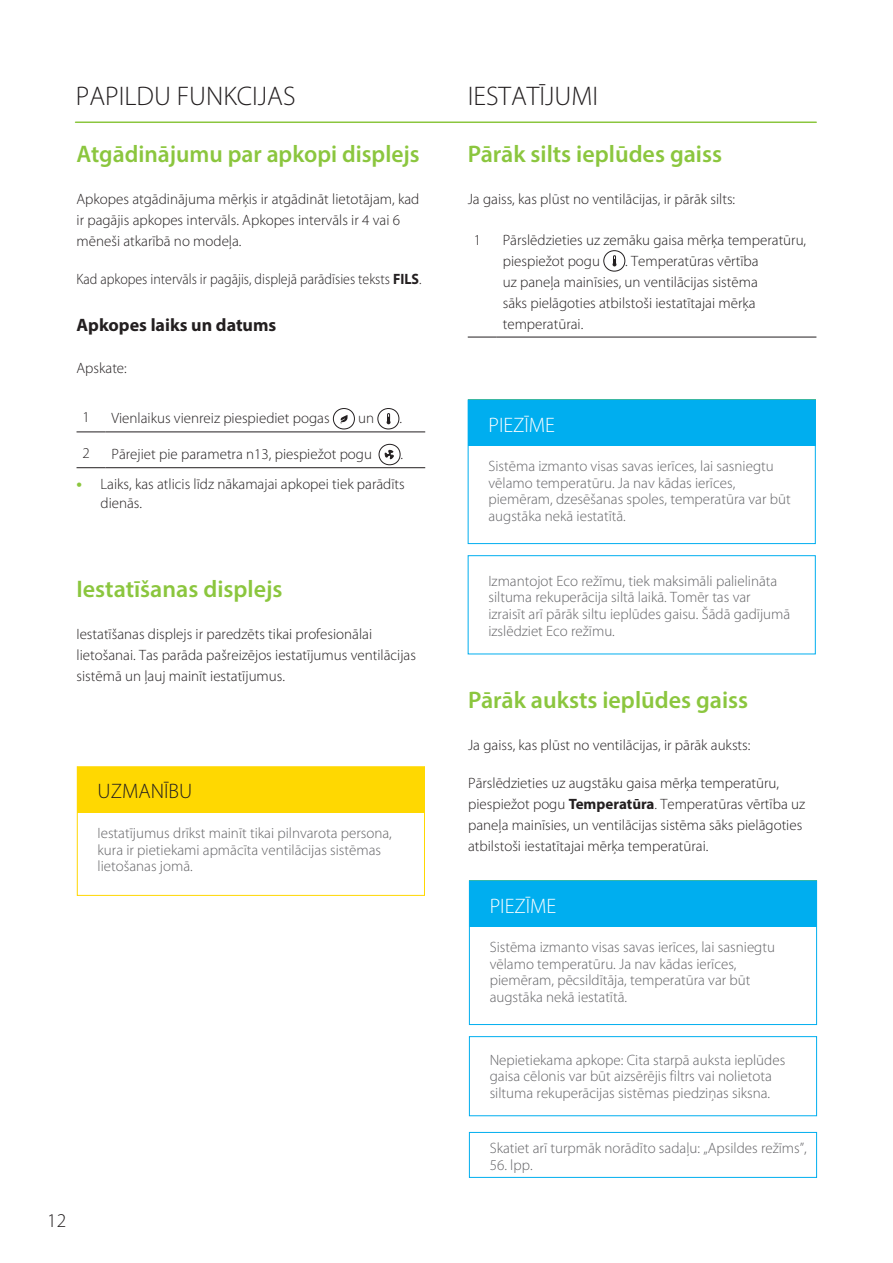
<style>
.page{position:relative;width:893px;height:1263px;background:#fff}
.page>*{position:absolute;margin:0;border:0;box-sizing:border-box;transform-origin:0 0}
.E_Heading1{font:300 27px "Myriad Pro";color:#231f20}
.E_Heading2{font:600 24px "Myriad Pro";color:#8bc63e}
.Laatikko-otsikko{font:300 21px "Myriad Pro";color:#fff}
.Laatikko-otsikko-2{font:300 21px "Myriad Pro";color:#231f20}
.t1{font:300 19.5px "Myriad Pro";color:#231f20}
.E_Heading3{font:700 18px "Myriad Pro";color:#231f20}
.E_Body{font:300 15px/21px "Myriad Pro";color:#231f20}
.E_Table_text{font:300 15px/16.5px "Myriad Pro";color:#636366}
.E_Body-2{font:300 15px "Myriad Pro";color:#231f20;scale:.93 1}
.s1{font-weight:700}
.s2{font-weight:700;font-size:16.5px;color:#8bc63e}
</style>
<div class="page">
<hr style="left:76px;top:121px;width:740px;height:2px;background:#8bc63e">
<svg style="left:77px;top:432px;width:29px;height:1px"></svg>
<hr style="left:106px;top:432px;width:319px;height:1px;background:#231f20">
<svg style="left:77px;top:467px;width:29px;height:1px"></svg>
<hr style="left:106px;top:467px;width:319px;height:1px;background:#231f20">
<svg style="left:340px;top:415px;width:8px;height:9px"></svg>
<div style="left:333px;top:408px;width:22px;height:21px;border:1px solid #231f20;border-radius:50%"></div>
<svg style="left:377px;top:408px;width:23px;height:22px"></svg>
<div style="left:379px;top:444px;width:22px;height:21px;border:1px solid #231f20;border-radius:50%"></div>
<svg style="left:384px;top:449px;width:10px;height:11px"></svg>
<div style="left:468px;top:399px;width:347px;height:46px;background:#3db8a1"></div>
<div style="left:468px;top:400px;width:347px;height:46px;background:#00aeef"></div>
<div style="left:468px;top:400px;width:348px;height:144px;border:1px solid #00aeef"></div>
<div style="left:468px;top:555px;width:348px;height:99px;border:1px solid #00aeef"></div>
<svg style="left:468px;top:337px;width:29px;height:1px"></svg>
<hr style="left:497px;top:337px;width:319px;height:1px;background:#231f20">
<svg style="left:603px;top:250px;width:23px;height:22px"></svg>
<div style="left:469px;top:881px;width:348px;height:46px;background:#00aeef"></div>
<div style="left:469px;top:880px;width:348px;height:145px;border:1px solid #00aeef"></div>
<div style="left:469px;top:1036px;width:348px;height:80px;border:1px solid #00aeef"></div>
<div style="left:469px;top:1132px;width:348px;height:46px;border:1px solid #00aeef"></div>
<div style="left:77px;top:767px;width:347px;height:46px;background:#ffd801"></div>
<div style="left:77px;top:766px;width:348px;height:130px;border:1px solid #ffd801"></div>
<p class="E_Heading1" style="left:76px;top:80px;width:221px">PAPILDU FUNKCIJAS</p>
<p class="E_Heading2" style="left:77px;top:139px;width:345px">Atgādinājumu par apkopi displejs</p>
<p class="E_Body" style="left:77px;top:189px;width:344px">Apkopes atgādinājuma mērķis ir atgādināt lietotājam, kad ir pagājis apkopes intervāls. Apkopes intervāls ir 4 vai 6 mēneši atkarībā no modeļa.</p>
<p class="E_Body-2" style="left:77px;top:270px;width:372px">Kad apkopes intervāls ir pagājis, displejā parādīsies teksts <span class="s1">FILS</span>.</p>
<p class="E_Heading3" style="left:77px;top:313px;width:201px">Apkopes laiks un datums</p>
<p class="E_Body" style="left:77px;top:357px;width:52px">Apskate:</p>
<p class="E_Body" style="left:83px;top:407px;width:9px">1</p>
<p class="E_Body" style="left:112px;top:408px;width:220px">Vienlaikus vienreiz piespiediet pogas</p>
<p class="E_Body" style="left:358px;top:408px;width:18px">un</p>
<p class="E_Body" style="left:399px;top:408px;width:4px">.</p>
<p class="E_Body" style="left:83px;top:442px;width:9px">2</p>
<p class="E_Body" style="left:112px;top:444px;width:262px">Pārejiet pie parametra n13, piespiežot pogu</p>
<p class="E_Body" style="left:401px;top:444px;width:4px">.</p>
<p class="E_Body" style="left:101px;top:475px;width:306px;line-height:18.9px;text-indent:-24px"><span class="s2">•</span> Laiks, kas atlicis līdz nākamajai apkopei tiek parādīts dienās.</p>
<p class="E_Heading2" style="left:77px;top:574px;width:208px">Iestatīšanas displejs</p>
<p class="E_Body" style="left:77px;top:623px;width:341px">Iestatīšanas displejs ir paredzēts tikai profesionālai lietošanai. Tas parāda pašreizējos iestatījumus ventilācijas sistēmā un ļauj mainīt iestatījumus.</p>
<p class="Laatikko-otsikko-2" style="left:98px;top:779px;width:96px">UZMANĪBU</p>
<p class="E_Table_text" style="left:98px;top:825px;width:296px">Iestatījumus drīkst mainīt tikai pilnvarota persona, kura ir pietiekami apmācīta ventilācijas sistēmas lietošanas jomā.</p>
<h3 class="t1" style="left:47px;top:1208px;width:21px">12</h3>
<p class="E_Heading1" style="left:468px;top:80px;width:132px">IESTATĪJUMI</p>
<p class="E_Heading2" style="left:468px;top:139px;width:256px">Pārāk silts ieplūdes gaiss</p>
<p class="E_Body" style="left:468px;top:189px;width:269px">Ja gaiss, kas plūst no ventilācijas, ir pārāk silts:</p>
<p class="E_Body" style="left:474px;top:229px;width:9px">1</p>
<p class="E_Body" style="left:503px;top:229px;width:305px">Pārslēdzieties uz zemāku gaisa mērķa temperatūru, piespiežot pogu</p>
<p class="E_Body" style="left:503px;top:250px;width:257px;text-indent:123px">. Temperatūras vērtība uz paneļa mainīsies, un ventilācijas sistēma sāks pielāgoties atbilstoši iestatītajai mērķa temperatūrai.</p>
<p class="Laatikko-otsikko" style="left:488px;top:412px;width:68px">PIEZĪME</p>
<p class="E_Table_text" style="left:488px;top:458px;width:304px">Sistēma izmanto visas savas ierīces, lai sasniegtu vēlamo temperatūru. Ja nav kādas ierīces, piemēram, dzesēšanas spoles, temperatūra var būt augstāka nekā iestatītā.</p>
<p class="E_Table_text" style="left:488px;top:573px;width:303px">Izmantojot Eco režīmu, tiek maksimāli palielināta siltuma rekuperācija siltā laikā. Tomēr tas var izraisīt arī pārāk siltu ieplūdes gaisu. Šādā gadījumā izslēdziet Eco režīmu.</p>
<p class="E_Heading2" style="left:468px;top:685px;width:282px">Pārāk auksts ieplūdes gaiss</p>
<p class="E_Body" style="left:468px;top:735px;width:284px">Ja gaiss, kas plūst no ventilācijas, ir pārāk auksts:</p>
<p class="E_Body" style="left:468px;top:773px;width:338px">Pārslēdzieties uz augstāku gaisa mērķa temperatūru, piespiežot pogu <span class="s1">Temperatūra</span>. Temperatūras vērtība uz paneļa mainīsies, un ventilācijas sistēma sāks pielāgoties atbilstoši iestatītajai mērķa temperatūrai.</p>
<p class="Laatikko-otsikko" style="left:490px;top:893px;width:68px">PIEZĪME</p>
<p class="E_Table_text" style="left:490px;top:939px;width:287px">Sistēma izmanto visas savas ierīces, lai sasniegtu vēlamo temperatūru. Ja nav kādas ierīces, piemēram, pēcsildītāja, temperatūra var būt augstāka nekā iestatītā.</p>
<p class="E_Table_text" style="left:490px;top:1051px;width:297px">Nepietiekama apkope: Cita starpā auksta ieplūdes gaisa cēlonis var būt aizsērējis filtrs vai nolietota siltuma rekuperācijas sistēmas piedziņas siksna.</p>
<p class="E_Table_text" style="left:490px;top:1140px;width:319px">Skatiet arī turpmāk norādīto sadaļu: „Apsildes režīms”,</p>
<p class="E_Table_text" style="left:490px;top:1156px;width:44px">56. lpp.</p>
</div>
